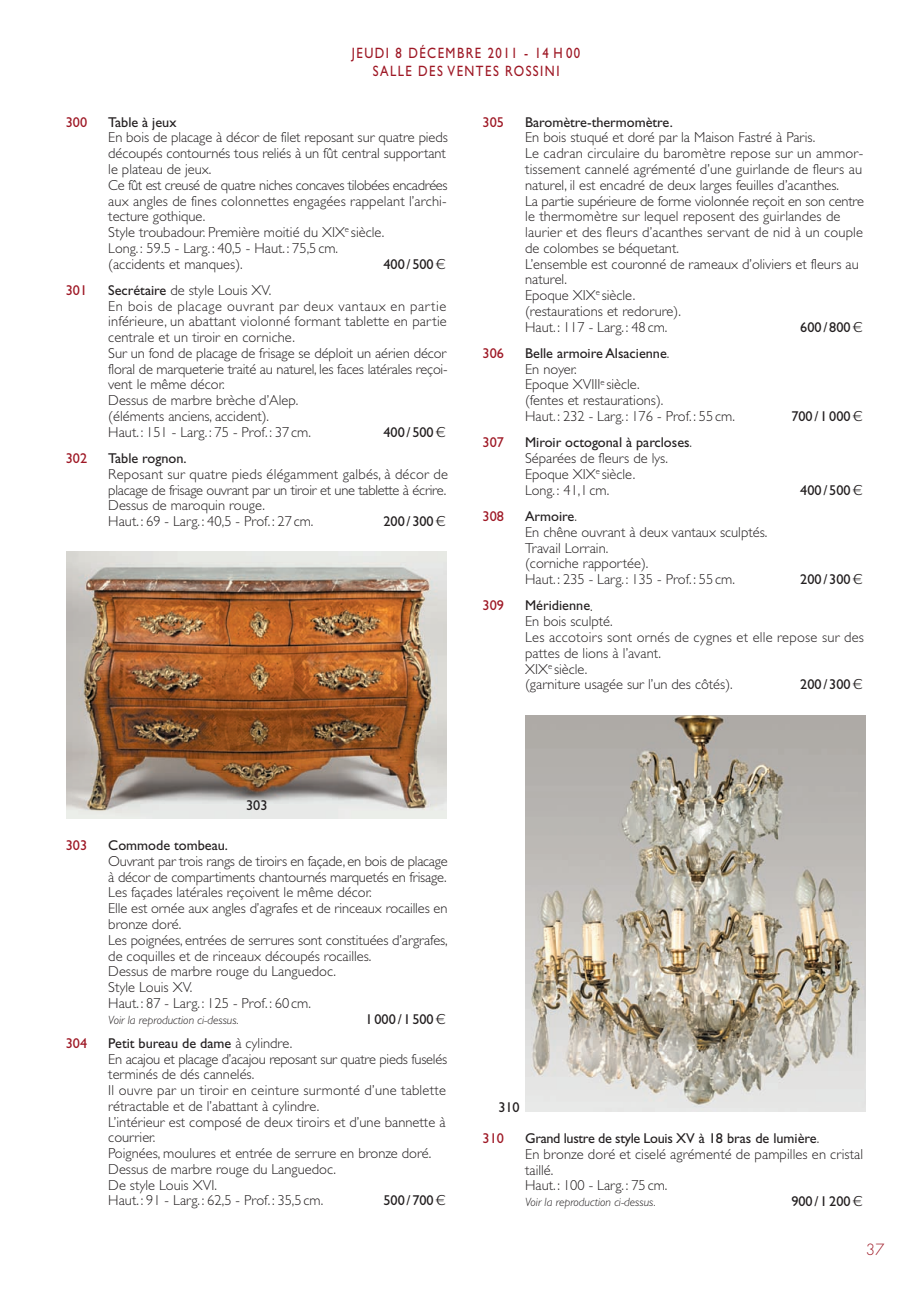
<style>
.page{position:relative;width:923px;height:1293px;background:#fff}
.page>*{position:absolute;margin:0;border:0;box-sizing:border-box;transform-origin:0 0}
.t1{font:15px/18px "Gill Sans";letter-spacing:.115em;color:#9e1825;text-align:center;scale:.85 1}
.t2{font:300 15px "Futura";color:#9e1825}
.t3{font:300 14.4px/15.8px "Gill Sans";color:#231f20}
.t4{font:14.25px "Gill Sans";color:#231f20}
.t5{font:14.25px "Gill Sans";letter-spacing:-.025em;color:#231f20}
.t6{font:14.25px "Gill Sans";color:#9e1825}
.t7{font:italic 300 12px "Gill Sans";color:#231f20}
.s1{font-size:14.25px}
.s2{font-weight:400;font-size:14.25px}
.s3{font-weight:300;font-size:14.4px}
</style>
<div class="page">
<img style="left:66px;top:551px;width:381px;height:267px">
<img style="left:525px;top:715px;width:340px;height:396px">
<p class="t1" style="left:352px;top:45px;width:270px">JEUDI 8 DÉCEMBRE 2011 - 14 H 00<br>SALLE DES VENTES ROSSINI</p>
<p class="t6" style="left:66px;top:117px;width:23px">300</p>
<p class="t4" style="left:108px;top:117px;width:70px">Table à jeux</p>
<p class="t3" style="left:108px;top:131px;width:341px">En bois de placage à décor de filet reposant sur quatre pieds découpés contournés tous reliés à un fût central supportant le plateau de jeux.<br>Ce fût est creusé de quatre niches concaves tilobées encadrées aux angles de fines colonnettes engagées rappelant l’archi - tecture gothique.<br>Style troubadour. Première moitié du XIX<sup>e</sup> siècle.<br><span class="s1">Long. :</span> 59.5 - Larg. : 40,5 - Haut. : 75,5 cm.<br>(accidents et manques).</p>
<p class="t4" style="left:383px;top:259px;width:52px">400 / 500</p>
<p class="t6" style="left:66px;top:285px;width:23px">301</p>
<p class="t3" style="left:108px;top:284px;width:341px"><span class="s2">Secrétaire</span> de style Louis XV.<br>En bois de placage ouvrant par deux vantaux en partie inférieure, un abattant violonné formant tablette en partie centrale et un tiroir en corniche.<br>Sur un fond de placage de frisage se déploit un aérien décor floral de marqueterie traité au naturel, les faces latérales reçoi - vent le même décor.<br>Dessus de marbre brèche d’Alep.<br>(éléments anciens, accident).<br>Haut. : 151 - Larg. : 75 - Prof. : 37 cm.</p>
<p class="t4" style="left:383px;top:427px;width:52px">400 / 500</p>
<p class="t6" style="left:66px;top:453px;width:23px">302</p>
<p class="t4" style="left:108px;top:453px;width:80px">Table rognon.</p>
<p class="t3" style="left:108px;top:468px;width:341px">Reposant sur quatre pieds élégamment galbés, à décor de placage de frisage ouvrant par un tiroir et une tablette à écrire.<br>Dessus de maroquin rouge.<br>Haut. : 69 - Larg. : 40,5 - Prof. : 27 cm.</p>
<p class="t4" style="left:383px;top:516px;width:52px">200 / 300</p>
<p class="t6" style="left:482px;top:117px;width:23px">305</p>
<p class="t4" style="left:525px;top:117px;width:149px">Baromètre-thermomètre.</p>
<p class="t3" style="left:525px;top:131px;width:340px">En bois stuqué et doré par la Maison Fastré à Paris.<br>Le cadran circulaire du baromètre repose sur un ammor - tissement cannelé agrémenté d’une guirlande de fleurs au naturel, il est encadré de deux larges feuilles d’acanthes.<br>La partie supérieure de forme violonnée reçoit en son centre le thermomètre sur lequel reposent des guirlandes de laurier et des fleurs d’acanthes servant de nid à un couple de colombes se béquetant.<br>L’ensemble est couronné de rameaux d’oliviers et fleurs au naturel.<br>Epoque XIX<sup>e</sup> siècle.<br>(restaurations et redorure).<br>Haut.: 117 - Larg.: 48cm.</p>
<p class="t4" style="left:800px;top:322px;width:52px">600 / 800</p>
<p class="t6" style="left:482px;top:348px;width:23px">306</p>
<p class="t4" style="left:525px;top:348px;width:146px">Belle armoire Alsacienne<span class="s3">.</span></p>
<p class="t3" style="left:525px;top:362px;width:211px">En noyer.<br>Epoque XVIII<sup>e</sup> siècle.<br>(fentes et restaurations).<br>Haut. : 232 - Larg. : 176 - Prof. : 55 cm.</p>
<p class="t6" style="left:482px;top:437px;width:23px">307</p>
<p class="t4" style="left:525px;top:437px;width:168px">Miroir octogonal à parcloses<span class="s3">.</span></p>
<p class="t3" style="left:525px;top:452px;width:144px">Séparées de fleurs de lys.<br>Epoque XIX<sup>e</sup> siècle.<br><span class="s1">Long. :</span> 41,1 cm.</p>
<p class="t6" style="left:482px;top:511px;width:23px">308</p>
<p class="t4" style="left:525px;top:511px;width:53px">Armoire<span class="s3">.</span></p>
<p class="t3" style="left:525px;top:525px;width:244px">En chêne ouvrant à deux vantaux sculptés.<br>Travail Lorrain.<br>(corniche rapportée).<br>Haut.: 235 - Larg.: 135 - Prof.: 55cm.</p>
<p class="t4" style="left:791px;top:411px;width:61px">700 / 1000</p>
<p class="t4" style="left:800px;top:485px;width:52px">400 / 500</p>
<p class="t4" style="left:800px;top:574px;width:52px">200 / 300</p>
<p class="t6" style="left:482px;top:600px;width:23px">309</p>
<p class="t4" style="left:525px;top:600px;width:69px">Méridienne<span class="s3">.</span></p>
<p class="t3" style="left:525px;top:615px;width:340px">En bois sculpté.<br>Les accotoirs sont ornés de cygnes et elle repose sur des pattes de lions à l’avant.<br>XIX<sup>e</sup> siècle.<br>(garniture usagée sur l’un des côtés).</p>
<p class="t4" style="left:800px;top:679px;width:52px">200 / 300</p>
<p class="t4" style="left:246px;top:800px;width:23px">303</p>
<p class="t6" style="left:66px;top:840px;width:23px">303</p>
<p class="t4" style="left:108px;top:840px;width:121px">Commode tombeau.</p>
<p class="t3" style="left:108px;top:854px;width:341px">Ouvrant par trois rangs de tiroirs en façade, en bois de placage à décor de compartiments chantournés marquetés en frisage.<br>Les façades latérales reçoivent le même décor.<br>Elle est ornée aux angles d’agrafes et de rinceaux rocailles en bronze doré.<br>Les poignées, entrées de serrures sont constituées d’argrafes, de coquilles et de rinceaux découpés rocailles.<br>Dessus de marbre rouge du Languedoc.<br>Style Louis XV.<br>Haut. : 87 - Larg. : 125 - Prof. : 60cm.</p>
<p class="t7" style="left:108px;top:1015px;width:132px">Voir la reproduction ci-dessus.</p>
<p class="t4" style="left:365px;top:1013px;width:70px">1000 / 1500</p>
<p class="t6" style="left:66px;top:1038px;width:23px">304</p>
<p class="t4" style="left:108px;top:1038px;width:185px">Petit bureau de dame <span class="s3">à cylindre.</span></p>
<p class="t3" style="left:108px;top:1052px;width:340px">En acajou et placage d’acajou reposant sur quatre pieds fuselés terminés de dés cannelés.<br>Il ouvre par un tiroir en ceinture surmonté d’une tablette rétractable et de l’abattant à cylindre.<br>L’intérieur est composé de deux tiroirs et d’une bannette à courrier.<br>Poignées, moulures et entrée de serrure en bronze doré.<br>Dessus de marbre rouge du Languedoc.<br>De style Louis XVI.<br>Haut.: 91 - Larg.: 62,5 - Prof. : 35,5 cm.</p>
<p class="t4" style="left:383px;top:1195px;width:52px">500 / 700</p>
<p class="t4" style="left:498px;top:1101px;width:23px">310</p>
<p class="t6" style="left:482px;top:1133px;width:23px">310</p>
<p class="t5" style="left:525px;top:1133px;width:296px">Grand lustre de style Louis XV à 18 bras de lumière<span class="s3">.</span></p>
<p class="t3" style="left:525px;top:1147px;width:339px">En bronze doré et ciselé agrémenté de pampilles en cristal taillé.<br>Haut.: 100 - Larg.: 75cm.</p>
<p class="t7" style="left:525px;top:1197px;width:132px">Voir la reproduction ci-dessus.</p>
<p class="t4" style="left:791px;top:1196px;width:61px">900 / 1200</p>
<p class="t2" style="left:866px;top:1242px;width:20px">37</p>
</div>
